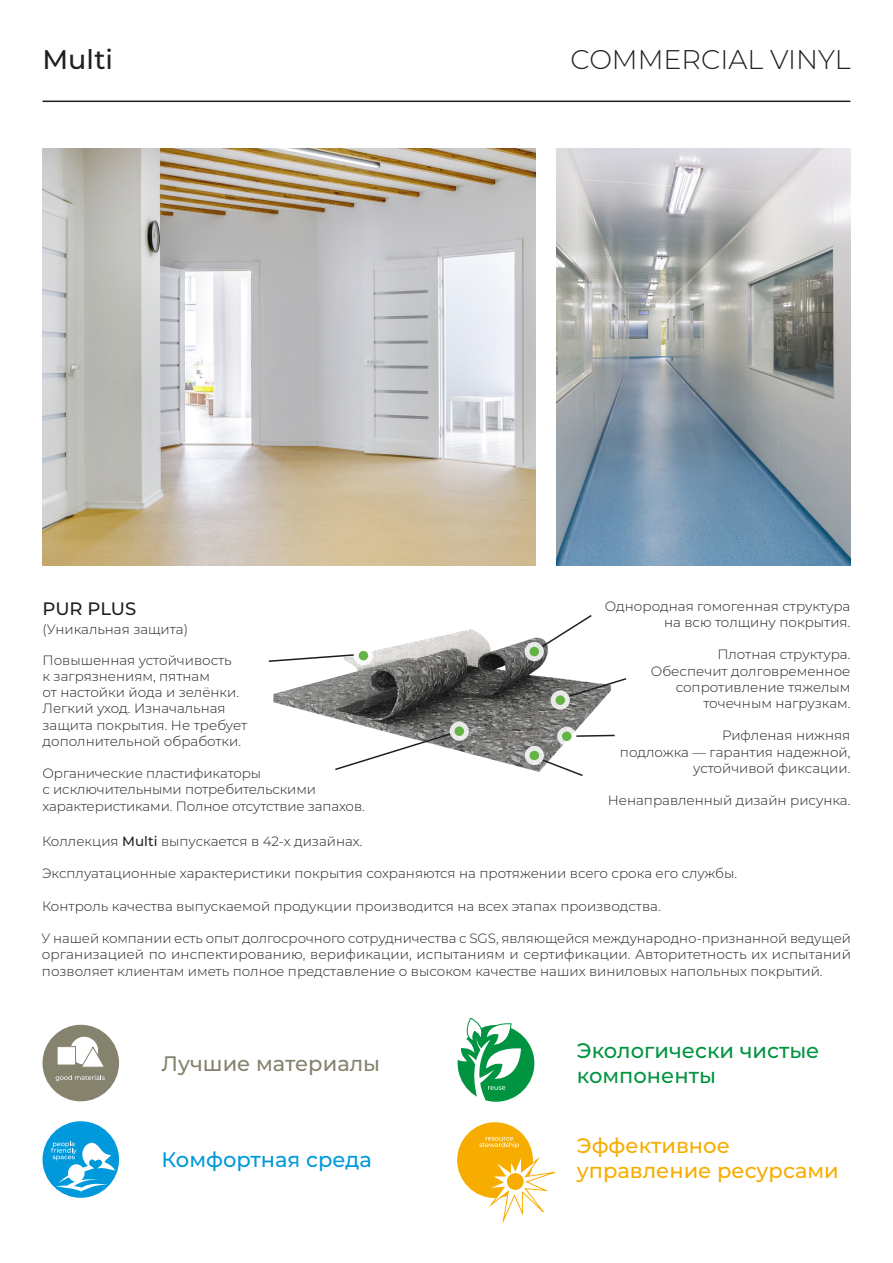
<style>
.page{position:relative;width:893px;height:1263px;background:#fff}
.page>*{position:absolute;margin:0;border:0;box-sizing:border-box;transform-origin:0 0}
.t1{font:300 27px "Montserrat";color:#231f20}
.t2{font:500 27px "Montserrat";color:#231f20}
.t3{font:500 21px/25.2px "Montserrat";color:#f7ad00}
.t4{font:500 21px/25.2px "Montserrat";color:#009440}
.t5{font:500 21px "Montserrat";color:#85826e}
.t6{font:500 21px "Montserrat";color:#0099db}
.text{font:500 18px "Montserrat";letter-spacing:-.01em;color:#231f20}
.text_links{font:300 13.5px/16.2px "Montserrat";color:#231f20;text-align:right}
.text-2{font:300 13.5px "Montserrat";color:#231f20}
.s1{font-weight:500}
</style>
<div class="page">
<img style="left:42px;top:149px;width:493px;height:416px">
<img style="left:557px;top:149px;width:293px;height:416px">
<img style="left:273px;top:629px;width:332px;height:143px">
<div style="left:354px;top:646px;width:19px;height:19px;background:#fff;border-radius:50%"></div>
<div style="left:359px;top:651px;width:9px;height:9px;background:#63b345;border-radius:50%"></div>
<svg style="left:450px;top:722px;width:19px;height:19px"></svg>
<div style="left:455px;top:726px;width:9px;height:10px;background:#63b345;border-radius:50%"></div>
<svg style="left:525px;top:746px;width:19px;height:19px"></svg>
<div style="left:530px;top:751px;width:9px;height:9px;background:#63b345;border-radius:50%"></div>
<svg style="left:557px;top:727px;width:19px;height:19px"></svg>
<div style="left:562px;top:731px;width:9px;height:10px;background:#63b345;border-radius:50%"></div>
<svg style="left:551px;top:691px;width:19px;height:19px"></svg>
<div style="left:555px;top:695px;width:10px;height:10px;background:#63b345;border-radius:50%"></div>
<svg style="left:525px;top:642px;width:19px;height:19px"></svg>
<div style="left:530px;top:647px;width:9px;height:9px;background:#63b345;border-radius:50%"></div>
<svg style="left:268px;top:653px;width:87px;height:10px"></svg>
<svg style="left:333px;top:732px;width:119px;height:39px"></svg>
<svg style="left:541px;top:758px;width:43px;height:18px"></svg>
<svg style="left:575px;top:734px;width:40px;height:4px"></svg>
<svg style="left:567px;top:677px;width:60px;height:21px"></svg>
<svg style="left:540px;top:615px;width:53px;height:33px"></svg>
<div style="left:43px;top:1025px;width:76px;height:76px;background:#85826e;border-radius:50%"></div>
<svg style="left:56px;top:1075px;width:49px;height:6px"></svg>
<div style="left:70px;top:1036px;width:29px;height:29px;background:#fff;border-radius:50%"></div>
<div style="left:69px;top:1036px;width:30px;height:29px;border:1px solid #85826e;border-radius:50%"></div>
<div style="left:57px;top:1047px;width:18px;height:18px;background:#fff"></div>
<div style="left:57px;top:1046px;width:19px;height:19px;border:1px solid #85826e"></div>
<svg style="left:80px;top:1046px;width:24px;height:21px"></svg>
<div style="left:43px;top:1121px;width:76px;height:77px;background:#0099db;border-radius:50%"></div>
<svg style="left:51px;top:1141px;width:64px;height:50px"></svg>
<div style="left:458px;top:1025px;width:76px;height:77px;background:#009440;border-radius:50%"></div>
<svg style="left:457px;top:1018px;width:64px;height:84px"></svg>
<div style="left:457px;top:1122px;width:76px;height:76px;background:#f7ad00;border-radius:50%"></div>
<svg style="left:479px;top:1137px;width:76px;height:87px"></svg>
<div style="left:507px;top:1173px;width:17px;height:17px;background:#f7ad00;border-radius:50%"></div>
<hr style="left:43px;top:101px;width:807px;height:1px;background:#231f20">
<p class="t2" style="left:43px;top:40px;width:72px">Multi</p>
<p class="t1" style="left:570px;top:41px;width:282px">COMMERCIAL VINYL</p>
<p class="text" style="left:43px;top:596px;width:95px">PUR PLUS</p>
<p class="text-2" style="left:43px;top:620px;width:147px">(Уникальная защита)</p>
<p class="text_links" style="left:43px;top:651px;width:206px;text-align:left">Повышенная устойчивость<br>к загрязнениям, пятнам<br>от настойки йода и зелёнки.<br>Легкий уход. Изначальная защита покрытия. Не требует дополнительной обработки.</p>
<p class="text_links" style="left:43px;top:765px;width:324px;text-align:left">Органические пластификаторы<br>с исключительными потребительскими характеристиками. Полное отсутствие запахов.</p>
<p class="text_links" style="left:605px;top:597px;width:247px">Однородная гомогенная структура на всю толщину покрытия.</p>
<p class="text_links" style="left:651px;top:646px;width:201px">Плотная структура.<br>Обеспечит долговременное сопротивление тяжелым точечным нагрузкам.</p>
<p class="text_links" style="left:620px;top:727px;width:232px">Рифленая нижняя<br>подложка — гарантия надежной, устойчивой фиксации.</p>
<p class="text_links" style="left:608px;top:792px;width:244px">Ненаправленный дизайн рисунка.</p>
<p class="text_links" style="left:42px;top:833px;width:322px">Коллекция <span class="s1">Multi</span> выпускается в 42-х дизайнах.</p>
<p class="text_links" style="left:42px;top:865px;width:697px">Эксплуатационные характеристики покрытия сохраняются на протяжении всего срока его службы.</p>
<p class="text_links" style="left:42px;top:897px;width:620px">Контроль качества выпускаемой продукции производится на всех этапах производства.</p>
<p class="text_links" style="left:42px;top:930px;width:811px;text-align:justify">У нашей компании есть опыт долгосрочного сотрудничества с SGS, являющейся международно-признанной ведущей организацией по инспектированию, верификации, испытаниям и сертификации. Авторитетность их испытаний позволяет клиентам иметь полное представление о высоком качестве наших виниловых напольных покрытий.</p>
<p class="t5" style="left:162px;top:1048px;width:220px">Лучшие материалы</p>
<p class="t6" style="left:162px;top:1145px;width:212px">Комфортная среда</p>
<p class="t4" style="left:577px;top:1037px;width:244px">Экологически чистые компоненты</p>
<p class="t3" style="left:577px;top:1132px;width:263px">Эффективное управление ресурсами</p>
</div>
